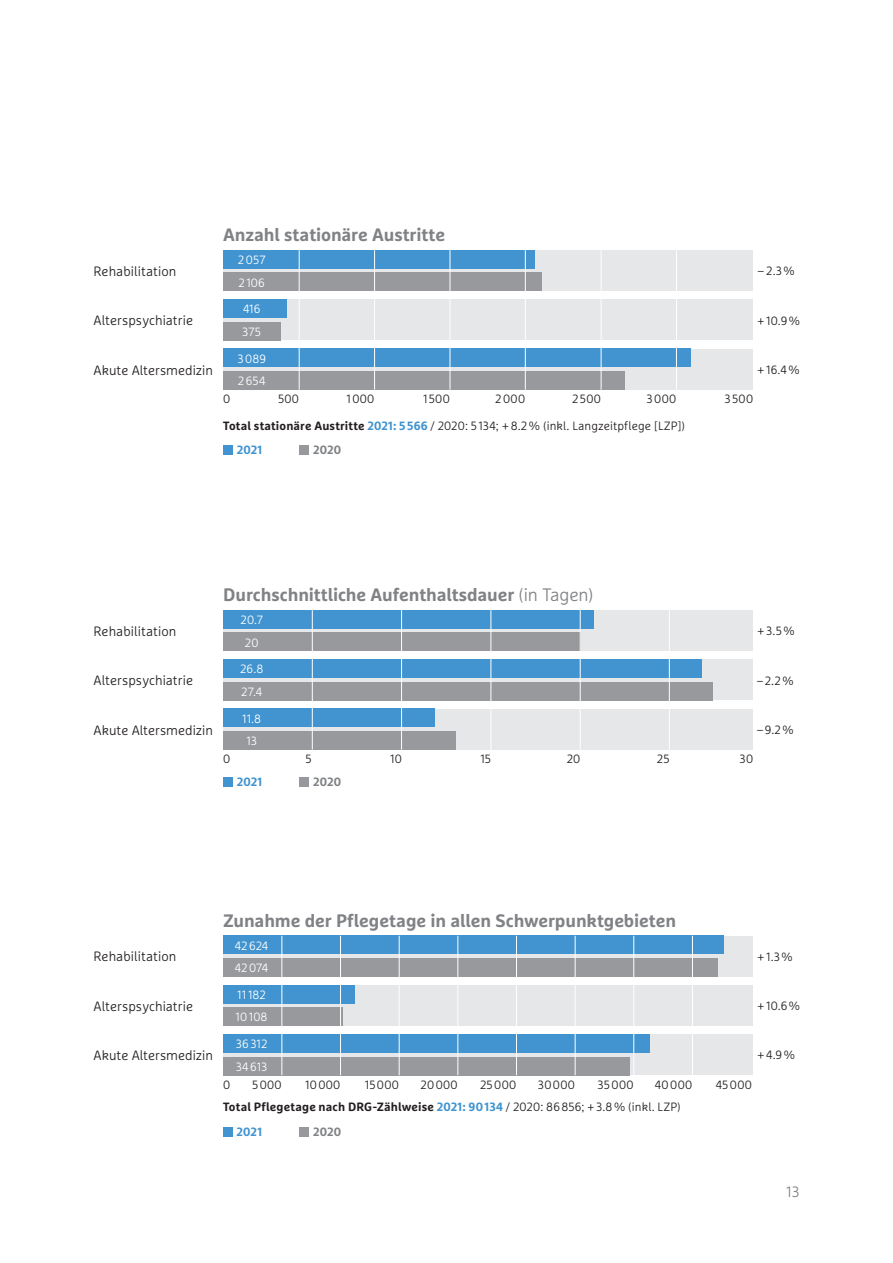
<style>
.page{position:relative;width:893px;height:1263px;background:#fff}
.page>*{position:absolute;margin:0;border:0;box-sizing:border-box;transform-origin:0 0}
.t1{font:700 18px "Marselis Pro";letter-spacing:-.005em;color:#808285}
.t2{font:300 15px "Marselis Pro";color:#808285}
.t3{font:300 13.5px "Marselis Pro";letter-spacing:.005em;color:#231f20}
.t4{font:300 12px "Marselis Pro";letter-spacing:.03em;color:#231f20}
.t5{font:300 12px/24.5px "Marselis Pro";letter-spacing:.01em;color:#231f20}
.t6{font:700 12px/24.5px "Marselis Pro";letter-spacing:.015em;color:#231f20}
.t7{font:300 12px "Marselis Pro";letter-spacing:.015em;color:#fff}
.t8{font:700 12px "Marselis Pro";letter-spacing:.015em;color:#808285}
.t9{font:700 12px "Marselis Pro";color:#4194d0}
.s1{font-weight:700}
.s2{font-weight:700;color:#4194d0}
.s3{font-weight:300}
.s4{color:#4194d0}
</style>
<div class="page">
<div style="left:223px;top:446px;width:9px;height:9px;background:#4194d0"></div>
<div style="left:300px;top:446px;width:9px;height:9px;background:#97999c"></div>
<div style="left:223px;top:250px;width:530px;height:41px;background:#e6e7e9"></div>
<div style="left:223px;top:299px;width:530px;height:41px;background:#e6e7e9"></div>
<div style="left:223px;top:349px;width:530px;height:41px;background:#e6e7e9"></div>
<div style="left:223px;top:273px;width:319px;height:18px;background:#97999c"></div>
<div style="left:223px;top:322px;width:58px;height:18px;background:#97999c"></div>
<div style="left:223px;top:299px;width:64px;height:19px;background:#4194d0"></div>
<div style="left:223px;top:371px;width:402px;height:19px;background:#97999c"></div>
<div style="left:223px;top:349px;width:467px;height:18px;background:#4194d0"></div>
<div style="left:223px;top:250px;width:311px;height:18px;background:#4194d0"></div>
<hr style="left:299px;top:250px;width:1px;height:140px;background:#fff">
<hr style="left:374px;top:250px;width:1px;height:140px;background:#fff">
<hr style="left:450px;top:250px;width:1px;height:140px;background:#fff">
<hr style="left:525px;top:250px;width:1px;height:140px;background:#fff">
<hr style="left:601px;top:250px;width:1px;height:140px;background:#fff">
<hr style="left:676px;top:250px;width:1px;height:140px;background:#fff">
<div style="left:223px;top:610px;width:530px;height:41px;background:#e6e7e9"></div>
<div style="left:223px;top:659px;width:530px;height:41px;background:#e6e7e9"></div>
<div style="left:223px;top:709px;width:530px;height:40px;background:#e6e7e9"></div>
<div style="left:223px;top:633px;width:357px;height:18px;background:#97999c"></div>
<div style="left:223px;top:610px;width:370px;height:18px;background:#4194d0"></div>
<div style="left:223px;top:682px;width:490px;height:18px;background:#97999c"></div>
<div style="left:223px;top:659px;width:479px;height:19px;background:#4194d0"></div>
<div style="left:223px;top:731px;width:233px;height:18px;background:#97999c"></div>
<div style="left:223px;top:709px;width:211px;height:18px;background:#4194d0"></div>
<div style="left:223px;top:777px;width:9px;height:9px;background:#4194d0"></div>
<div style="left:300px;top:777px;width:9px;height:9px;background:#97999c"></div>
<hr style="left:312px;top:610px;width:1px;height:140px;background:#fff">
<hr style="left:401px;top:610px;width:1px;height:140px;background:#fff">
<hr style="left:491px;top:610px;width:1px;height:140px;background:#fff">
<hr style="left:580px;top:610px;width:1px;height:140px;background:#fff">
<hr style="left:669px;top:610px;width:1px;height:140px;background:#fff">
<div style="left:223px;top:936px;width:530px;height:40px;background:#e6e7e9"></div>
<div style="left:223px;top:985px;width:530px;height:41px;background:#e6e7e9"></div>
<div style="left:223px;top:1034px;width:530px;height:41px;background:#e6e7e9"></div>
<div style="left:223px;top:958px;width:494px;height:18px;background:#97999c"></div>
<div style="left:223px;top:1007px;width:120px;height:19px;background:#97999c"></div>
<div style="left:223px;top:936px;width:500px;height:18px;background:#4194d0"></div>
<div style="left:223px;top:985px;width:132px;height:18px;background:#4194d0"></div>
<div style="left:223px;top:1034px;width:426px;height:18px;background:#4194d0"></div>
<div style="left:223px;top:1127px;width:9px;height:9px;background:#4194d0"></div>
<div style="left:300px;top:1127px;width:9px;height:9px;background:#97999c"></div>
<div style="left:223px;top:1057px;width:407px;height:18px;background:#97999c"></div>
<hr style="left:282px;top:936px;width:1px;height:139px;background:#fff">
<hr style="left:340px;top:936px;width:1px;height:139px;background:#fff">
<hr style="left:399px;top:936px;width:1px;height:139px;background:#fff">
<hr style="left:458px;top:936px;width:1px;height:139px;background:#fff">
<hr style="left:516px;top:936px;width:1px;height:139px;background:#fff">
<hr style="left:575px;top:936px;width:1px;height:139px;background:#fff">
<hr style="left:633px;top:936px;width:1px;height:139px;background:#fff">
<hr style="left:692px;top:936px;width:1px;height:139px;background:#fff">
<p class="t3" style="left:94px;top:263px;width:84px">Rehabilitation</p>
<p class="t3" style="left:94px;top:312px;width:101px">Alterspsychiatrie</p>
<p class="t3" style="left:94px;top:362px;width:121px">Akute Altersmedizin</p>
<h1 class="t1" style="left:223px;top:224px;width:223px">Anzahl stationäre Austritte</h1>
<p class="t7" style="left:238px;top:253px;width:29px">2057</p>
<p class="t7" style="left:239px;top:275px;width:28px">2106</p>
<p class="t7" style="left:243px;top:302px;width:19px">416</p>
<p class="t7" style="left:242px;top:324px;width:20px">375</p>
<p class="t7" style="left:237px;top:351px;width:30px">3089</p>
<p class="t7" style="left:238px;top:374px;width:29px">2654</p>
<p class="t4" style="left:757px;top:264px;width:39px">−2.3%</p>
<p class="t4" style="left:757px;top:313px;width:44px">+10.9%</p>
<p class="t4" style="left:757px;top:362px;width:44px">+16.4%</p>
<p class="t4" style="left:223px;top:392px;width:9px">0</p>
<p class="t4" style="left:278px;top:392px;width:22px">500</p>
<p class="t4" style="left:346px;top:392px;width:29px">1000</p>
<p class="t4" style="left:423px;top:392px;width:28px">1500</p>
<p class="t4" style="left:495px;top:392px;width:31px">2000</p>
<p class="t4" style="left:572px;top:392px;width:30px">2500</p>
<p class="t4" style="left:646px;top:392px;width:31px">3000</p>
<p class="t4" style="left:724px;top:392px;width:30px">3500</p>
<p class="t5" style="left:237px;top:413px;width:450px;text-indent:-13px"><span class="s1">Total stationäre Austritte</span> <span class="s2">2021: 5566</span> / 2020: 5134; +8.2% (inkl. Langzeitpflege [LZP])<br><span class="s2">2021</span></p>
<p class="t8" style="left:313px;top:442px;width:30px">2020</p>
<p class="t3" style="left:94px;top:623px;width:84px">Rehabilitation</p>
<p class="t3" style="left:94px;top:672px;width:101px">Alterspsychiatrie</p>
<p class="t3" style="left:94px;top:722px;width:121px">Akute Altersmedizin</p>
<h1 class="t1" style="left:223px;top:584px;width:372px">Durchschnittliche Aufenthaltsdauer <span class="s3">(in Tagen)</span></h1>
<p class="t7" style="left:241px;top:612px;width:24px">20.7</p>
<p class="t7" style="left:245px;top:635px;width:15px">20</p>
<p class="t7" style="left:240px;top:662px;width:25px">26.8</p>
<p class="t7" style="left:241px;top:684px;width:23px">27.4</p>
<p class="t7" style="left:242px;top:711px;width:20px">11.8</p>
<p class="t7" style="left:246px;top:734px;width:12px">13</p>
<p class="t4" style="left:757px;top:624px;width:39px">+3.5%</p>
<p class="t4" style="left:757px;top:673px;width:38px">–2.2%</p>
<p class="t4" style="left:757px;top:722px;width:38px">–9.2%</p>
<p class="t4" style="left:223px;top:752px;width:9px">0</p>
<p class="t4" style="left:305px;top:752px;width:8px">5</p>
<p class="t4" style="left:390px;top:752px;width:13px">10</p>
<p class="t4" style="left:480px;top:752px;width:12px">15</p>
<p class="t4" style="left:567px;top:752px;width:15px">20</p>
<p class="t4" style="left:657px;top:752px;width:14px">25</p>
<p class="t4" style="left:740px;top:752px;width:15px">30</p>
<p class="t9" style="left:237px;top:774px;width:27px">2021</p>
<p class="t8" style="left:313px;top:774px;width:30px">2020</p>
<p class="t3" style="left:94px;top:948px;width:84px">Rehabilitation</p>
<p class="t3" style="left:94px;top:998px;width:101px">Alterspsychiatrie</p>
<p class="t3" style="left:94px;top:1047px;width:121px">Akute Altersmedizin</p>
<h1 class="t1" style="left:223px;top:909px;width:455px">Zunahme der Pflegetage in allen Schwerpunktgebieten</h1>
<p class="t7" style="left:235px;top:938px;width:35px">42624</p>
<p class="t7" style="left:235px;top:961px;width:35px">42074</p>
<p class="t7" style="left:237px;top:987px;width:30px">11182</p>
<p class="t7" style="left:236px;top:1010px;width:33px">10108</p>
<p class="t7" style="left:236px;top:1037px;width:33px">36312</p>
<p class="t7" style="left:236px;top:1059px;width:33px">34613</p>
<p class="t4" style="left:757px;top:949px;width:37px">+1.3%</p>
<p class="t4" style="left:757px;top:999px;width:44px">+10.6%</p>
<p class="t4" style="left:757px;top:1048px;width:39px">+4.9%</p>
<p class="t4" style="left:223px;top:1077px;width:9px">0</p>
<p class="t4" style="left:252px;top:1077px;width:31px">5000</p>
<p class="t4" style="left:305px;top:1077px;width:37px">10000</p>
<p class="t4" style="left:365px;top:1077px;width:36px">15000</p>
<p class="t4" style="left:421px;top:1077px;width:39px">20000</p>
<p class="t4" style="left:480px;top:1077px;width:38px">25000</p>
<p class="t4" style="left:538px;top:1077px;width:39px">30000</p>
<p class="t4" style="left:598px;top:1077px;width:37px">35000</p>
<p class="t4" style="left:655px;top:1077px;width:39px">40000</p>
<p class="t4" style="left:716px;top:1077px;width:38px">45000</p>
<p class="t6" style="left:237px;top:1094px;width:446px;text-indent:-13px">Total Pflegetage nach DRG-Zählweise <span class="s4">2021: 90134</span> <span class="s3">/ 2020: 86856; +3.8% (inkl. LZP)<br></span><span class="s4">2021</span></p>
<p class="t8" style="left:313px;top:1124px;width:30px">2020</p>
<p class="t2" style="left:786px;top:1182px;width:15px">13</p>
</div>
